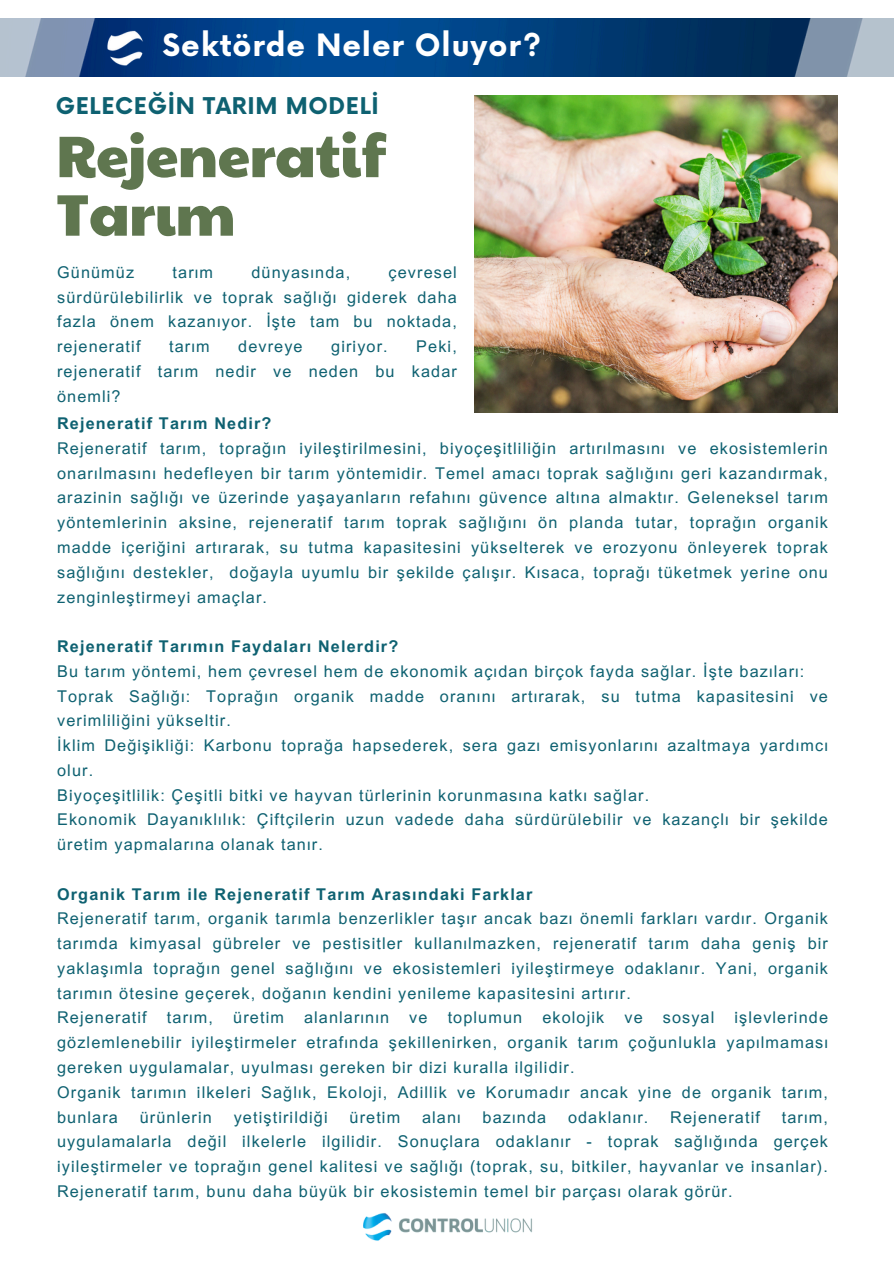
<style>
.page{position:relative;width:894px;height:1264px;background:#fff}
.page>*{position:absolute;margin:0;border:0;box-sizing:border-box;transform-origin:0 0}
.t1{font:58.65px/58.5px "Paytone One";letter-spacing:-.01em;color:#5f764f}
.t2{font:700 30px "Now";letter-spacing:.03em;color:#fff}
.t3{font:700 22.5px "Now";letter-spacing:.03em;color:#0e6171}
.t4{font:16.2px/24.8px "Arial MT Pro";letter-spacing:.07em;color:#0e6171;text-align:justify}
.t5{font:700 16.2px "Arial MT Pro";letter-spacing:.07em;color:#0e6171}
</style>
<div class="page">
<img style="left:0;top:18px;width:893px;height:59px">
<img style="left:104px;top:23px;width:46px;height:49px">
<img style="left:363px;top:1213px;width:169px;height:28px">
<img style="left:474px;top:95px;width:363px;height:317px">
<p class="t2" style="left:162px;top:29px;width:380px">Sektörde Neler Oluyor?</p>
<h3 class="t3" style="left:56px;top:94px;width:324px">GELECEĞİN TARIM MODELİ</h3>
<p class="t1" style="left:56px;top:124px;width:332px">Rejeneratif<br>Tarım</p>
<p class="t4" style="left:57px;top:262px;width:78px">Günümüz</p>
<p class="t4" style="left:172px;top:262px;width:42px">tarım</p>
<p class="t4" style="left:251px;top:262px;width:100px">dünyasında,</p>
<p class="t4" style="left:57px;top:262px;width:401px;text-indent:331px">çevresel sürdürülebilirlik ve toprak sağlığı giderek daha fazla önem kazanıyor. İşte tam bu noktada, rejeneratif</p>
<p class="t4" style="left:57px;top:336px;width:401px;text-indent:359px">Peki, rejeneratif tarım nedir ve neden bu kadar önemli?</p>
<p class="t4" style="left:169px;top:336px;width:42px">tarım</p>
<p class="t4" style="left:238px;top:336px;width:66px">devreye</p>
<p class="t4" style="left:331px;top:336px;width:58px">giriyor.</p>
<p class="t5" style="left:57px;top:417px;width:216px">Rejeneratif Tarım Nedir?</p>
<p class="t4" style="left:57px;top:438px;width:772px">Rejeneratif tarım, toprağın iyileştirilmesini, biyoçeşitliliğin artırılmasını ve ekosistemlerin onarılmasını hedefleyen bir tarım yöntemidir. Temel amacı toprak sağlığını geri kazandırmak, arazinin sağlığı ve üzerinde yaşayanların refahını güvence altına almaktır. Geleneksel tarım yöntemlerinin aksine, rejeneratif tarım toprak sağlığını ön planda tutar, toprağın organik madde içeriğini artırarak, su tutma kapasitesini yükselterek ve erozyonu önleyerek toprak sağlığını destekler, doğayla uyumlu bir şekilde çalışır. Kısaca, toprağı tüketmek yerine onu zenginleştirmeyi amaçlar.</p>
<p class="t5" style="left:57px;top:640px;width:342px">Rejeneratif Tarımın Faydaları Nelerdir?</p>
<p class="t4" style="left:57px;top:660px;width:748px">Bu tarım yöntemi, hem çevresel hem de ekonomik açıdan birçok fayda sağlar. İşte bazıları:</p>
<p class="t4" style="left:57px;top:685px;width:772px">Toprak Sağlığı: Toprağın organik madde oranını artırarak, su tutma kapasitesini ve verimliliğini yükseltir.</p>
<p class="t4" style="left:57px;top:735px;width:772px">İklim Değişikliği: Karbonu toprağa hapsederek, sera gazı emisyonlarını azaltmaya yardımcı olur.</p>
<p class="t4" style="left:57px;top:784px;width:593px">Biyoçeşitlilik: Çeşitli bitki ve hayvan türlerinin korunmasına katkı sağlar.</p>
<p class="t4" style="left:57px;top:809px;width:772px">Ekonomik Dayanıklılık: Çiftçilerin uzun vadede daha sürdürülebilir ve kazançlı bir şekilde üretim yapmalarına olanak tanır.</p>
<p class="t5" style="left:57px;top:887px;width:476px">Organik Tarım ile Rejeneratif Tarım Arasındaki Farklar</p>
<p class="t4" style="left:57px;top:908px;width:772px">Rejeneratif tarım, organik tarımla benzerlikler taşır ancak bazı önemli farkları vardır. Organik tarımda kimyasal gübreler ve pestisitler kullanılmazken, rejeneratif tarım daha geniş bir yaklaşımla toprağın genel sağlığını ve ekosistemleri iyileştirmeye odaklanır. Yani, organik tarımın ötesine geçerek, doğanın kendini yenileme kapasitesini artırır.</p>
<p class="t4" style="left:57px;top:1007px;width:772px">Rejeneratif tarım, üretim alanlarının ve toplumun ekolojik ve sosyal işlevlerinde gözlemlenebilir iyileştirmeler etrafında şekillenirken, organik tarım çoğunlukla yapılmaması gereken uygulamalar, uyulması gereken bir dizi kuralla ilgilidir.</p>
<p class="t4" style="left:57px;top:1081px;width:772px">Organik tarımın ilkeleri Sağlık, Ekoloji, Adillik ve Korumadır ancak yine de organik tarım, bunlara</p>
<p class="t4" style="left:140px;top:1106px;width:74px">ürünlerin</p>
<p class="t4" style="left:234px;top:1106px;width:94px">yetiştirildiği</p>
<p class="t4" style="left:349px;top:1106px;width:52px">üretim</p>
<p class="t4" style="left:422px;top:1106px;width:40px">alanı</p>
<p class="t4" style="left:482px;top:1106px;width:65px">bazında</p>
<p class="t4" style="left:568px;top:1106px;width:82px">odaklanır.</p>
<p class="t4" style="left:670px;top:1106px;width:91px">Rejeneratif</p>
<p class="t4" style="left:57px;top:1106px;width:772px;text-indent:724px">tarım, uygulamalarla değil ilkelerle ilgilidir. Sonuçlara odaklanır - toprak sağlığında gerçek iyileştirmeler ve toprağın genel kalitesi ve sağlığı (toprak, su, bitkiler, hayvanlar ve insanlar).<br>Rejeneratif tarım, bunu daha büyük bir ekosistemin temel bir parçası olarak görür.</p>
</div>
